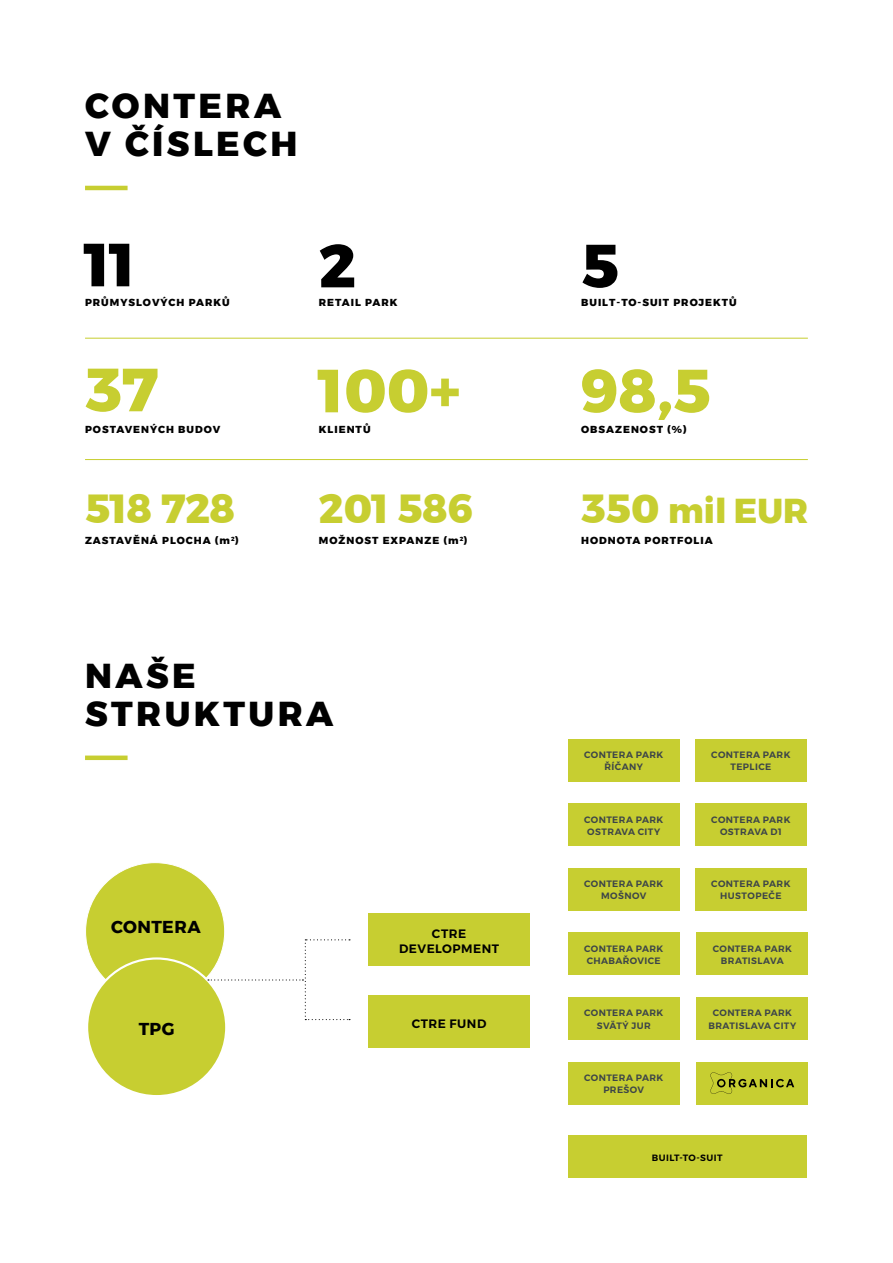
<style>
.page{position:relative;width:893px;height:1263px;background:#fff}
.page>*{position:absolute;margin:0;border:0;box-sizing:border-box;transform-origin:0 0}
.t1{font:800 60.75px "Montserrat";color:#c7ce31}
.t2{font:800 60.75px "Montserrat";color:#000}
.t3{font:800 40.5px "Montserrat";color:#c7ce31}
.t4{font:800 34.5px/37.5px "Montserrat";letter-spacing:.1em;color:#000}
.t5{font:800 34.5px "Montserrat";color:#c7ce31}
.t6{font:700 17.25px "Montserrat";letter-spacing:.025em;color:#000}
.t7{font:600 12.15px/15.1px "Montserrat";letter-spacing:.04em;color:#000;text-align:center}
.t8{font:800 10.2px "Montserrat";letter-spacing:.1em;color:#000}
.t9{font:600 9.15px/12.1px "Montserrat";letter-spacing:.045em;color:#3d4548;text-align:center}
.t10{font:600 9.15px "Montserrat";letter-spacing:.05em;color:#000}
.s1{font-size:40.5px}
</style>
<div class="page">
<hr style="left:85px;top:338px;width:723px;height:1px;background:#c7ce31">
<hr style="left:85px;top:459px;width:723px;height:1px;background:#c7ce31">
<div style="left:86px;top:863px;width:139px;height:137px;background:#c7ce31;border-radius:50%"></div>
<div style="left:87px;top:958px;width:139px;height:138px;background:#c7ce31;border-radius:50%"></div>
<div style="left:368px;top:996px;width:162px;height:52px;background:#c7ce31"></div>
<div style="left:368px;top:913px;width:162px;height:52px;background:#c7ce31"></div>
<svg style="left:208px;top:939px;width:142px;height:81px"></svg>
<hr style="left:85px;top:186px;width:43px;height:4px;background:#c7ce31">
<div style="left:85px;top:755px;width:43px;height:5px;background:#c7ce31"></div>
<div style="left:568px;top:1136px;width:239px;height:42px;background:#c7ce31"></div>
<div style="left:568px;top:868px;width:112px;height:42px;background:#c7ce31"></div>
<div style="left:695px;top:868px;width:112px;height:42px;background:#c7ce31"></div>
<div style="left:568px;top:739px;width:112px;height:42px;background:#c7ce31"></div>
<div style="left:695px;top:739px;width:112px;height:42px;background:#c7ce31"></div>
<div style="left:568px;top:804px;width:112px;height:42px;background:#c7ce31"></div>
<div style="left:695px;top:804px;width:112px;height:42px;background:#c7ce31"></div>
<div style="left:568px;top:997px;width:112px;height:43px;background:#c7ce31"></div>
<div style="left:568px;top:1062px;width:112px;height:42px;background:#c7ce31"></div>
<div style="left:568px;top:933px;width:112px;height:42px;background:#c7ce31"></div>
<div style="left:696px;top:933px;width:112px;height:42px;background:#c7ce31"></div>
<div style="left:696px;top:997px;width:112px;height:43px;background:#c7ce31"></div>
<div style="left:696px;top:1062px;width:112px;height:42px;background:#c7ce31"></div>
<svg style="left:710px;top:1072px;width:84px;height:22px"></svg>
<h3 class="t4" style="left:85px;top:88px;width:214px">CONTERA<br>V ČÍSLECH</h3>
<h1 class="t2" style="left:85px;top:215px;width:52px">11</h1>
<h1 class="t2" style="left:319px;top:216px;width:39px">2</h1>
<h1 class="t2" style="left:581px;top:216px;width:40px">5</h1>
<p class="t8" style="left:85px;top:294px;width:146px">PRŮMYSLOVÝCH PARKŮ</p>
<p class="t8" style="left:319px;top:294px;width:80px">RETAIL PARK</p>
<p class="t8" style="left:581px;top:294px;width:157px">BUILT-TO-SUIT PROJEKTŮ</p>
<h1 class="t1" style="left:85px;top:340px;width:75px">37</h1>
<h1 class="t1" style="left:319px;top:341px;width:143px">100+</h1>
<h1 class="t1" style="left:581px;top:341px;width:131px">98,5</h1>
<p class="t8" style="left:85px;top:421px;width:137px">POSTAVENÝCH BUDOV</p>
<p class="t8" style="left:319px;top:421px;width:53px">KLIENTŮ</p>
<p class="t8" style="left:581px;top:421px;width:107px">OBSAZENOST (%)</p>
<h2 class="t3" style="left:85px;top:476px;width:152px">518 728</h2>
<h2 class="t3" style="left:319px;top:476px;width:156px">201 586</h2>
<h3 class="t5" style="left:581px;top:483px;width:229px"><span class="s1">350</span> mil EUR</h3>
<p class="t8" style="left:85px;top:532px;width:155px">ZASTAVĚNÁ PLOCHA (m<sup>2</sup>)</p>
<p class="t8" style="left:319px;top:532px;width:150px">MOŽNOST EXPANZE (m<sup>2</sup>)</p>
<p class="t8" style="left:581px;top:532px;width:133px">HODNOTA PORTFOLIA</p>
<h3 class="t4" style="left:85px;top:657px;width:250px">NAŠE<br>STRUKTURA</h3>
<h3 class="t6" style="left:111px;top:913px;width:91px">CONTERA</h3>
<h3 class="t6" style="left:139px;top:1014px;width:37px">TPG</h3>
<h3 class="t7" style="left:399px;top:926px;width:101px">CTRE<br>DEVELOPMENT</h3>
<h3 class="t7" style="left:412px;top:1016px;width:76px">CTRE FUND</h3>
<p class="t9" style="left:584px;top:748px;width:81px">CONTERA PARK<br>ŘÍČANY</p>
<p class="t9" style="left:711px;top:748px;width:81px">CONTERA PARK<br>TEPLICE</p>
<p class="t9" style="left:584px;top:813px;width:81px">CONTERA PARK<br>OSTRAVA CITY</p>
<p class="t9" style="left:711px;top:813px;width:81px">CONTERA PARK<br>OSTRAVA D1</p>
<p class="t9" style="left:584px;top:878px;width:81px">CONTERA PARK<br>MOŠNOV</p>
<p class="t9" style="left:711px;top:878px;width:81px">CONTERA PARK<br>HUSTOPEČE</p>
<p class="t9" style="left:584px;top:942px;width:81px;text-align:left">CONTERA PARK<br>CHABAŘOVICE</p>
<p class="t9" style="left:713px;top:942px;width:81px">CONTERA PARK<br>BRATISLAVA</p>
<p class="t9" style="left:584px;top:1007px;width:81px">CONTERA PARK<br>SVÄTÝ JUR</p>
<p class="t9" style="left:584px;top:1072px;width:81px">CONTERA PARK<br>PREŠOV</p>
<p class="t9" style="left:708px;top:1007px;width:89px">CONTERA PARK<br>BRATISLAVA CITY</p>
<p class="t10" style="left:652px;top:1151px;width:72px">BUILT-TO-SUIT</p>
</div>
